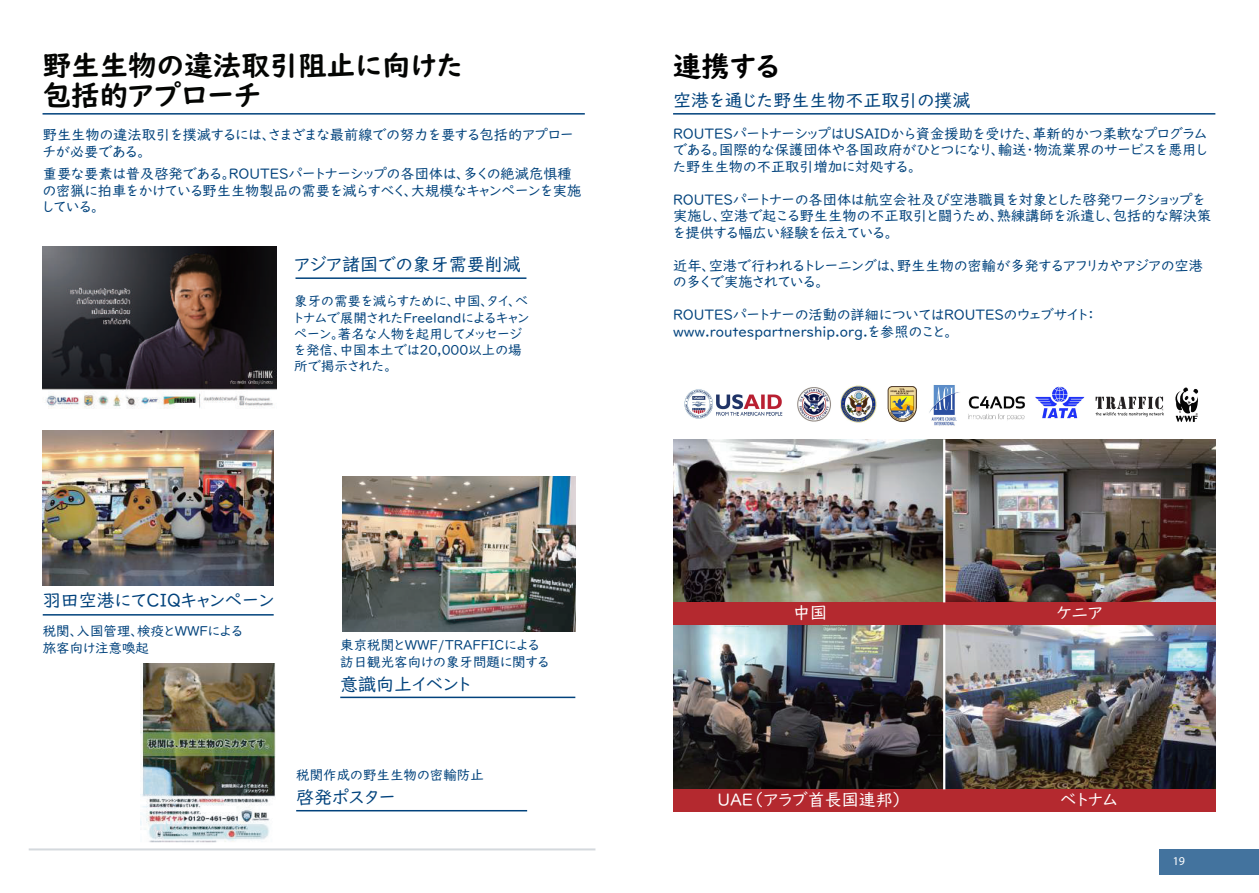
<style>
.page{position:relative;width:1259px;height:893px;background:#fff}
.page>*{position:absolute;margin:0;border:0;box-sizing:border-box;transform-origin:0 0}
.t1{font:28.5px/30px "UD Digi Kyokasho NK B";color:#040503}
.t2{font:28.5px "UD Digi Kyokasho NK B";color:#000}
.t3{font:18px "UD Digi Kyokasho NK R";color:#01427c}
.t4{font:16.95px "UD Digi Kyokasho NK R";color:#fff}
.t5{font:14.25px/16.5px "UD Digi Kyokasho NK R";color:#01427c}
.t6{font:13.5px/16.2px "UD Digi Kyokasho NK R";color:#01427c}
.t7{font:12px "Myriad Pro";color:#fff}
</style>
<div class="page">
<hr style="left:29px;top:848px;width:566px;height:2px;background:#778594">
<div style="left:1159px;top:849px;width:100px;height:26px;background:#43739e"></div>
<img style="left:43px;top:430px;width:231px;height:156px">
<img style="left:342px;top:477px;width:233px;height:154px">
<img style="left:141px;top:664px;width:134px;height:179px">
<hr style="left:295px;top:277px;width:231px;height:2px;background:#01427c">
<hr style="left:673px;top:113px;width:542px;height:2px;background:#01427c">
<img style="left:673px;top:439px;width:542px;height:163px">
<img style="left:673px;top:625px;width:270px;height:164px">
<img style="left:945px;top:625px;width:270px;height:164px">
<div style="left:673px;top:602px;width:542px;height:23px;background:#b4292f"></div>
<div style="left:673px;top:789px;width:542px;height:23px;background:#b4292f"></div>
<img style="left:684px;top:385px;width:515px;height:41px">
<hr style="left:943px;top:439px;width:2px;height:163px;background:#fff">
<hr style="left:43px;top:113px;width:542px;height:2px;background:#01427c">
<hr style="left:43px;top:614px;width:231px;height:2px;background:#01427c">
<hr style="left:296px;top:810px;width:231px;height:1px;background:#01427c">
<img style="left:43px;top:246px;width:233px;height:163px">
<hr style="left:340px;top:697px;width:235px;height:1px;background:#01427c">
<h1 class="t1" style="left:43px;top:50px;width:422px">野生生物の違法取引阻止に向けた包括的アプローチ</h1>
<p class="t5" style="left:43px;top:127px;width:532px">野生生物の違法取引を撲滅するには、さまざまな最前線での努力を要する包括的アプローチが必要である。</p>
<p class="t5" style="left:43px;top:166px;width:540px">重要な要素は普及啓発である。ROUTESパートナーシップの各団体は、多くの絶滅危惧種の密猟に拍車をかけている野生生物製品の需要を減らすべく、大規模なキャンペーンを実施している。</p>
<p class="t3" style="left:294px;top:254px;width:228px">アジア諸国での象牙需要削減</p>
<p class="t6" style="left:294px;top:293px;width:236px">象牙の需要を減らすために、中国、タイ、ベトナムで展開されたFreelandによるキャンペーン。著名な人物を起用してメッセージを発信、中国本土では20,000以上の場所で掲示された。</p>
<p class="t3" style="left:43px;top:590px;width:233px">羽田空港にてCIQキャンペーン</p>
<p class="t6" style="left:43px;top:623px;width:201px">税関、入国管理、検疫とWWFによる旅客向け注意喚起</p>
<p class="t6" style="left:340px;top:637px;width:210px">東京税関とWWF/TRAFFICによる訪日観光客向けの象牙問題に関する</p>
<p class="t3" style="left:340px;top:674px;width:131px">意識向上イベント</p>
<p class="t6" style="left:296px;top:767px;width:189px">税関作成の野生生物の密輸防止</p>
<p class="t3" style="left:296px;top:787px;width:101px">啓発ポスター</p>
<h1 class="t2" style="left:673px;top:49px;width:109px">連携する</h1>
<p class="t3" style="left:673px;top:90px;width:299px">空港を通じた野生生物不正取引の撲滅</p>
<p class="t5" style="left:673px;top:125px;width:536px;text-align:justify">ROUTESパートナーシップはUSAIDから資金援助を受けた、革新的かつ柔軟なプログラムである。国際的な保護団体や各国政府がひとつになり、輸送・物流業界のサービスを悪用した野生生物の不正取引増加に対処する。</p>
<p class="t5" style="left:673px;top:191px;width:540px">ROUTESパートナーの各団体は航空会社及び空港職員を対象とした啓発ワークショップを実施し、空港で起こる野生生物の不正取引と闘うため、熟練講師を派遣し、包括的な解決策を提供する幅広い経験を伝えている。</p>
<p class="t5" style="left:673px;top:257px;width:531px">近年、空港で行われるトレーニングは、野生生物の密輸が多発するアフリカやアジアの空港の多くで実施されている。</p>
<p class="t5" style="left:673px;top:307px;width:423px">ROUTESパートナーの活動の詳細についてはROUTESのウェブサイト：www.routespartnership.org.を参照のこと。</p>
<p class="t4" style="left:793px;top:603px;width:35px">中国</p>
<p class="t4" style="left:1057px;top:603px;width:47px">ケニア</p>
<p class="t4" style="left:717px;top:790px;width:187px">UAE（アラブ首長国連邦）</p>
<p class="t4" style="left:1060px;top:790px;width:59px">ベトナム</p>
<p class="t7" style="left:1172px;top:853px;width:14px">19</p>
</div>
